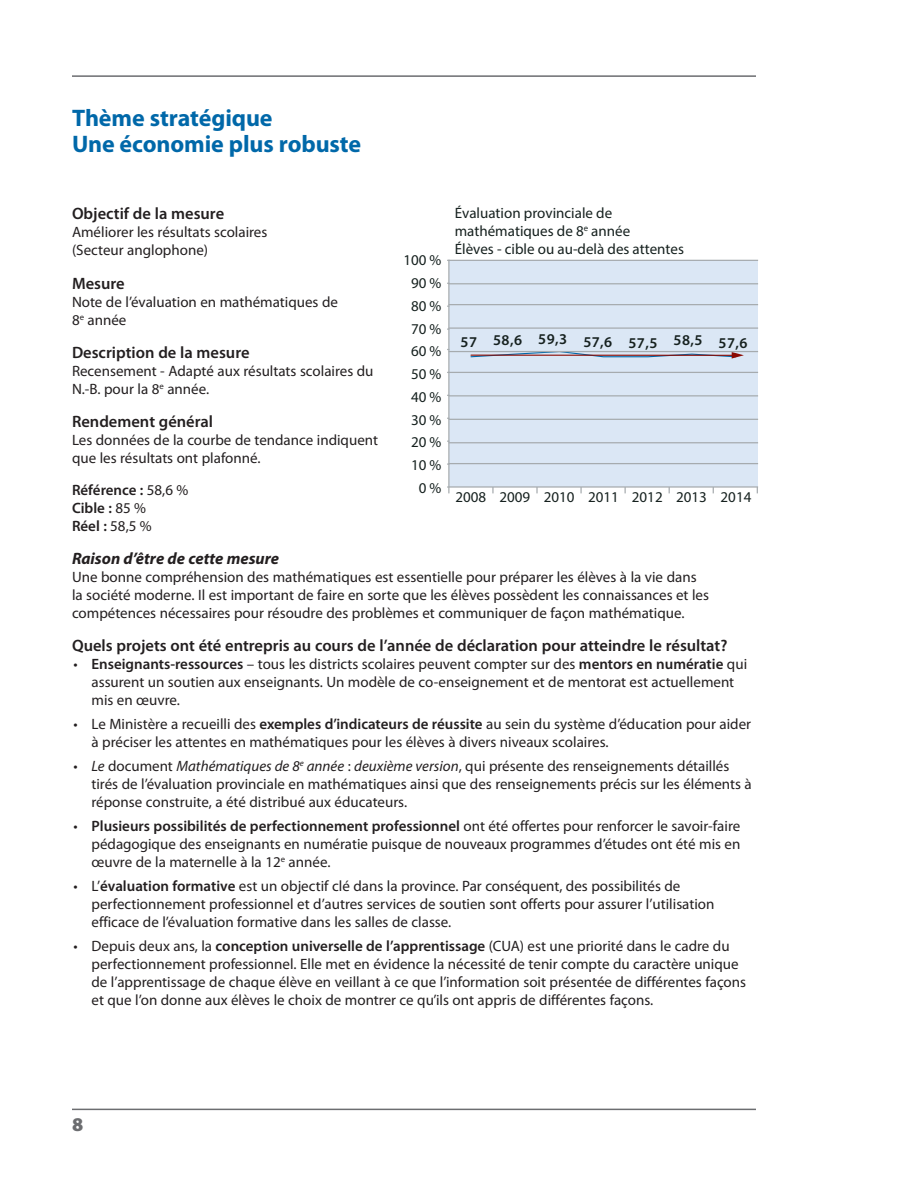
<style>
.page{position:relative;width:918px;height:1188px;background:#fff}
.page>*{position:absolute;margin:0;border:0;box-sizing:border-box;transform-origin:0 0}
.Performance_Measures{font:700 24px/25.5px "Myriad Pro";letter-spacing:-.005em;color:#0068a9}
.t1{font:900 19.5px "Myriad Pro";color:#6c6d70}
.chart_question{font:600 16.5px "Myriad Pro";color:#231f20}
.chart_question-2{font:italic 700 16.5px "Myriad Pro";color:#231f20}
.text{font:15px/18px "Myriad Pro";color:#231f20}
.t2{font:15px/18px "Myriad Pro";color:#16211f}
.Baseline_Target_Actu{font:15px/18px "Myriad Pro";color:#231f20}
.Baseline_Target_Actu-2{font:600 15px/18px "Myriad Pro";color:#231f20}
.t3{font:600 15px "Myriad Pro";letter-spacing:.03em;color:#16211f}
.s1{font-weight:400}
.s2{font-weight:600}
.s3{font-style:italic}
</style>
<div class="page">
<hr style="left:72px;top:1109px;width:684px;height:1px;background:#6c6d70">
<hr style="left:72px;top:75px;width:684px;height:2px;background:#6c6d70">
<div style="left:450px;top:260px;width:308px;height:227px;background:#dbe7f5"></div>
<svg style="left:470px;top:352px;width:274px;height:7px"></svg>
<hr style="left:449px;top:260px;width:309px;height:1px;background:#a6abae">
<hr style="left:449px;top:283px;width:309px;height:1px;background:#a6abae">
<hr style="left:449px;top:304px;width:309px;height:1px;background:#a6abae">
<hr style="left:449px;top:327px;width:309px;height:2px;background:#a6abae">
<hr style="left:449px;top:351px;width:309px;height:1px;background:#a6abae">
<hr style="left:449px;top:372px;width:309px;height:1px;background:#a6abae">
<hr style="left:449px;top:395px;width:309px;height:1px;background:#a6abae">
<hr style="left:449px;top:419px;width:309px;height:1px;background:#a6abae">
<hr style="left:449px;top:442px;width:309px;height:1px;background:#a6abae">
<hr style="left:449px;top:463px;width:309px;height:1px;background:#a6abae">
<hr style="left:448px;top:260px;width:2px;height:227px;background:#a6abae">
<hr style="left:449px;top:486px;width:309px;height:2px;background:#a6abae">
<h2 class="Performance_Measures" style="left:72px;top:104px;width:291px">Thème stratégique<br>Une économie plus robuste</h2>
<p class="t2" style="left:455px;top:204px;width:231px">Évaluation provinciale de mathématiques de 8<sup>e</sup> année<br>Élèves - cible ou au-delà des attentes</p>
<h3 class="chart_question" style="left:72px;top:203px;width:154px">Objectif de la mesure</h3>
<p class="text" style="left:72px;top:223px;width:197px">Améliorer les résultats scolaires (Secteur anglophone)</p>
<h3 class="chart_question" style="left:72px;top:273px;width:54px">Mesure</h3>
<p class="text" style="left:72px;top:292px;width:268px">Note de l’évaluation en mathématiques de<br>8<sup>e</sup> année</p>
<h3 class="chart_question" style="left:72px;top:342px;width:179px">Description de la mesure</h3>
<p class="text" style="left:72px;top:362px;width:303px">Recensement - Adapté aux résultats scolaires du<br>N.‑B. pour la 8<sup>e</sup> année.</p>
<h3 class="chart_question" style="left:72px;top:411px;width:143px">Rendement général</h3>
<p class="Baseline_Target_Actu" style="left:72px;top:431px;width:308px">Les données de la courbe de tendance indiquent que les résultats ont plafonné.</p>
<p class="Baseline_Target_Actu-2" style="left:72px;top:480px;width:118px">Référence : <span class="s1">58,6 %<br></span>Cible : <span class="s1">85 %<br></span>Réel : <span class="s1">58,5 %</span></p>
<h3 class="chart_question-2" style="left:72px;top:548px;width:209px">Raison d’être de cette mesure</h3>
<p class="text" style="left:72px;top:568px;width:639px">Une bonne compréhension des mathématiques est essentielle pour préparer les élèves à la vie dans la société moderne. Il est important de faire en sorte que les élèves possèdent les connaissances et les compétences nécessaires pour résoudre des problèmes et communiquer de façon mathématique.</p>
<h3 class="chart_question" style="left:72px;top:635px;width:657px">Quels projets ont été entrepris au cours de l’année de déclaration pour atteindre le résultat?</h3>
<p class="text" style="left:92px;top:655px;width:657px;text-indent:-18px">• <span class="s2">Enseignants‑ressources</span> – tous les districts scolaires peuvent compter sur des <span class="s2">mentors en numératie</span> qui assurent un soutien aux enseignants. Un modèle de co‑enseignement et de mentorat est actuellement mis en œuvre.</p>
<p class="text" style="left:92px;top:715px;width:661px;text-indent:-18px">• Le Ministère a recueilli des <span class="s2">exemples d’indicateurs de réussite</span> au sein du système d’éducation pour aider à préciser les attentes en mathématiques pour les élèves à divers niveaux scolaires.</p>
<p class="text" style="left:92px;top:757px;width:662px;text-indent:-18px">• <span class="s3">Le</span> document <span class="s3">Mathématiques de 8</span><sup>e</sup> <span class="s3">année</span> : <span class="s3">deuxième version</span>, qui présente des renseignements détaillés tirés de l’évaluation provinciale en mathématiques ainsi que des renseignements précis sur les éléments à réponse construite, a été distribué aux éducateurs.</p>
<p class="text" style="left:92px;top:817px;width:650px;text-align:justify;text-indent:-18px">• <span class="s2">Plusieurs possibilités de perfectionnement professionnel</span> ont été offertes pour renforcer le savoir‑faire pédagogique des enseignants en numératie puisque de nouveaux programmes d’études ont été mis en œuvre de la maternelle à la 12<sup>e</sup> année.</p>
<p class="text" style="left:92px;top:877px;width:625px;text-indent:-18px">• L’<span class="s2">évaluation formative</span> est un objectif clé dans la province. Par conséquent, des possibilités de perfectionnement professionnel et d’autres services de soutien sont offerts pour assurer l’utilisation efficace de l’évaluation formative dans les salles de classe.</p>
<p class="text" style="left:92px;top:937px;width:656px;text-indent:-18px">• Depuis deux ans, la <span class="s2">conception universelle de l’apprentissage</span> (CUA) est une priorité dans le cadre du perfectionnement professionnel. Elle met en évidence la nécessité de tenir compte du caractère unique de l’apprentissage de chaque élève en veillant à ce que l’information soit présentée de différentes façons et que l’on donne aux élèves le choix de montrer ce qu’ils ont appris de différentes façons.</p>
<p class="t2" style="left:403px;top:251px;width:40px">100 %</p>
<p class="t2" style="left:411px;top:274px;width:32px">90 %</p>
<p class="t2" style="left:411px;top:297px;width:32px">80 %</p>
<p class="t2" style="left:411px;top:319px;width:32px">70 %</p>
<p class="t3" style="left:461px;top:332px;width:289px">57 58,6 59,3 57,6 57,5 58,5 57,6</p>
<p class="t2" style="left:411px;top:342px;width:32px">60 %</p>
<p class="t2" style="left:411px;top:365px;width:32px">50 %</p>
<p class="t2" style="left:411px;top:388px;width:32px">40 %</p>
<p class="t2" style="left:411px;top:410px;width:32px">30 %</p>
<p class="t2" style="left:411px;top:433px;width:32px">20 %</p>
<p class="t2" style="left:411px;top:456px;width:32px">10 %</p>
<p class="t2" style="left:419px;top:479px;width:24px">0 %</p>
<p class="t2" style="left:455px;top:488px;width:297px">2008 2009 2010 2011 2012 2013 2014</p>
<h2 class="t1" style="left:72px;top:1112px;width:13px">8</h2>
</div>
